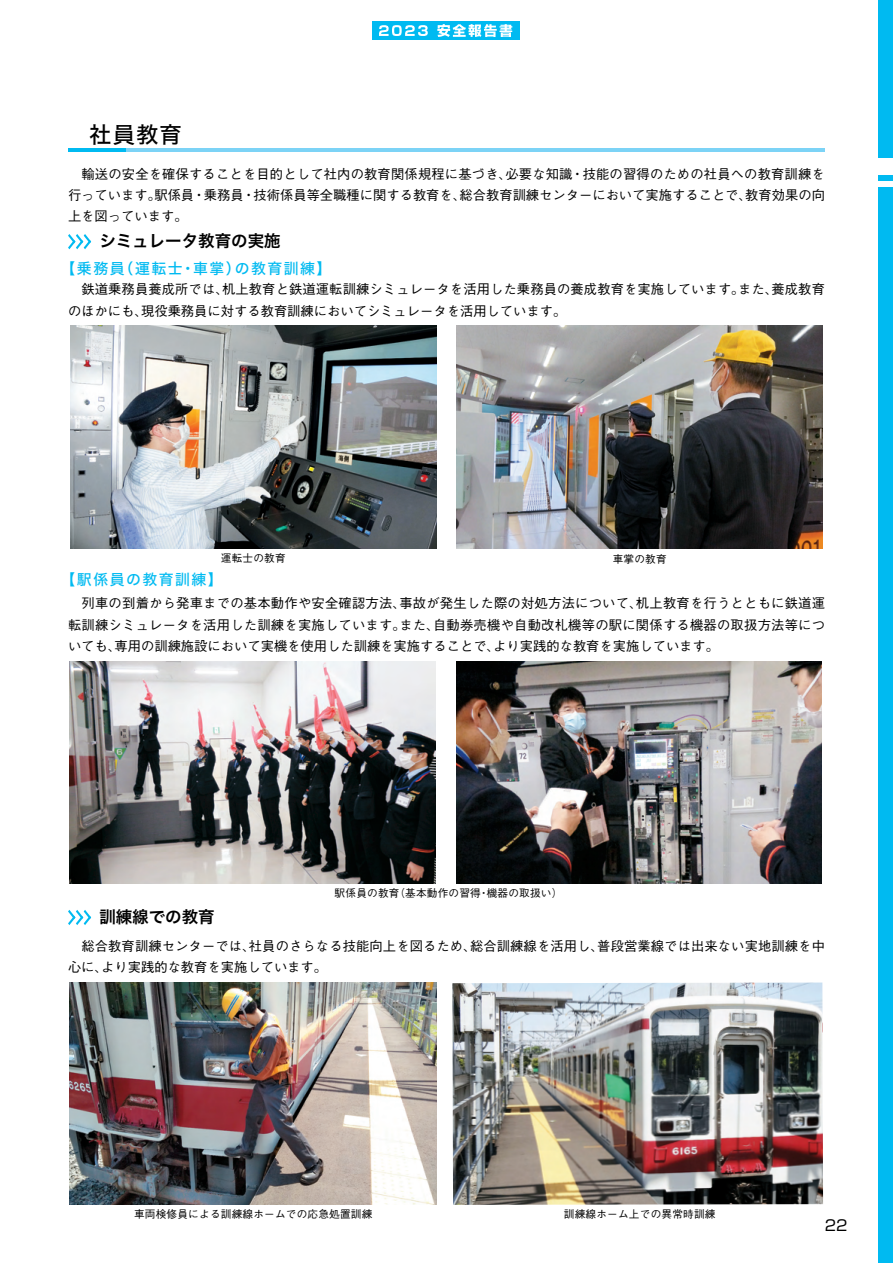
<style>
.page{position:relative;width:893px;height:1263px;background:#fff}
.page>*{position:absolute;margin:0;border:0;box-sizing:border-box;transform-origin:0 0}
.t1{font:22.35px "Hira Kaku Pro N W5";color:#000}
.t2{font:16.5px "Hiragino Sans W6";color:#000}
.t3{font:14.85px "Hiragino Sans W5";letter-spacing:.1em;color:#00baf1}
.t4{font:14.85px "Shin Go Pr 6 N";color:#000}
.t5{font:500 13.35px/21.3px "Gothic BBB Pr 6 N";color:#000;text-align:justify}
.t6{font:500 10.65px "Gothic BBB Pr 6 N";letter-spacing:.02em;color:#000}
</style>
<div class="page">
<div style="left:878px;top:0;width:15px;height:1263px;background:#00baf1"></div>
<div style="left:878px;top:159px;width:15px;height:16px;background:#fff"></div>
<div style="left:878px;top:181px;width:15px;height:6px;background:#fff"></div>
<div style="left:373px;top:21px;width:147px;height:19px;background:#00baf1"></div>
<svg style="left:379px;top:25px;width:49px;height:11px"></svg>
<svg style="left:437px;top:24px;width:75px;height:13px"></svg>
<hr style="left:68px;top:149px;width:757px;height:3px;background:#7cd3f6">
<hr style="left:68px;top:149px;width:58px;height:3px;background:#00baf1">
<svg style="left:68px;top:234px;width:23px;height:15px"></svg>
<img style="left:457px;top:326px;width:366px;height:223px">
<img style="left:70px;top:326px;width:366px;height:222px">
<svg style="left:68px;top:910px;width:23px;height:15px"></svg>
<img style="left:452px;top:982px;width:371px;height:223px">
<img style="left:70px;top:982px;width:366px;height:223px">
<img style="left:456px;top:661px;width:366px;height:222px">
<img style="left:70px;top:661px;width:365px;height:222px">
<h1 class="t1" style="left:89px;top:114px;width:94px">社員教育</h1>
<p class="t5" style="left:68px;top:162px;width:758px">　輸送の安全を確保することを目的として社内の教育関係規程に基づき、必要な知識・技能の習得のための社員への教育訓練を行っています。駅係員・乗務員・技術係員等全職種に関する教育を、総合教育訓練センターにおいて実施することで、教育効果の向上を図っています。</p>
<p class="t2" style="left:99px;top:226px;width:183px">シミュレータ教育の実施</p>
<p class="t3" style="left:61px;top:255px;width:272px">【乗務員（運転士・車掌）の教育訓練】</p>
<p class="t5" style="left:68px;top:278px;width:758px">　鉄道乗務員養成所では、机上教育と鉄道運転訓練シミュレータを活用した乗務員の養成教育を実施しています。また、養成教育のほかにも、現役乗務員に対する教育訓練においてシミュレータを活用しています。</p>
<p class="t6" style="left:221px;top:549px;width:66px">運転士の教育</p>
<p class="t6" style="left:613px;top:550px;width:55px">車掌の教育</p>
<p class="t3" style="left:61px;top:566px;width:164px">【駅係員の教育訓練】</p>
<p class="t5" style="left:68px;top:592px;width:759px">　列車の到着から発車までの基本動作や安全確認方法、事故が発生した際の対処方法について、机上教育を行うとともに鉄道運転訓練シミュレータを活用した訓練を実施しています。また、自動券売機や自動改札機等の駅に関係する機器の取扱方法等についても、専用の訓練施設において実機を使用した訓練を実施することで、より実践的な教育を実施しています。</p>
<p class="t6" style="left:335px;top:884px;width:229px">駅係員の教育（基本動作の習得・機器の取扱い）</p>
<p class="t2" style="left:99px;top:902px;width:117px">訓練線での教育</p>
<p class="t5" style="left:68px;top:935px;width:758px">　総合教育訓練センターでは、社員のさらなる技能向上を図るため、総合訓練線を活用し、普段営業線では出来ない実地訓練を中心に、より実践的な教育を実施しています。</p>
<p class="t6" style="left:134px;top:1205px;width:240px">車両検修員による訓練線ホームでの応急処置訓練</p>
<p class="t6" style="left:564px;top:1205px;width:153px">訓練線ホーム上での異常時訓練</p>
<p class="t4" style="left:825px;top:1213px;width:24px">22</p>
</div>
